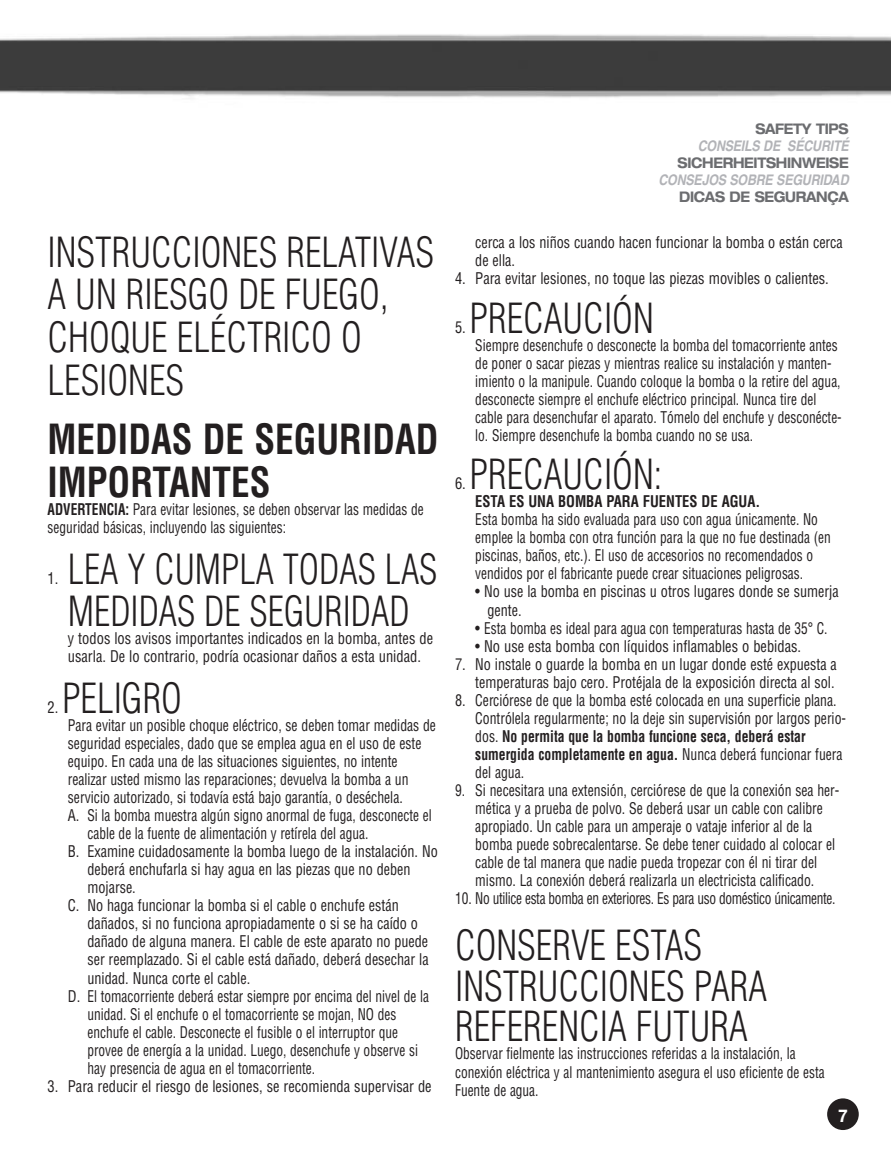
<style>
.page{position:relative;width:891px;height:1155px;background:#fff}
.page>*{position:absolute;margin:0;border:0;box-sizing:border-box;transform-origin:0 0}
.t1{font:300 condensed 40.5px/42.8px "Helvetica";color:#231f20;scale:.92 1}
.t2{font:300 condensed 40.5px/42.8px "Helvetica";color:#231f20;scale:.9 1}
.t3{font:700 condensed 40.5px/42.8px "Helvetica";color:#231f20;scale:.92 1}
.t4{font:700 17.55px "Helvetica Neue";color:#fff}
.t5{font:condensed 15.75px/18px "Helvetica";color:#231f20;scale:.85 1}
.t6{font:condensed 15.75px/18px "Helvetica";color:#231f20;scale:.92 1}
.t7{font:condensed 15.75px/18px "Helvetica";color:#231f20;scale:.9 1}
.t8{font:condensed 15.75px "Helvetica";color:#231f20;scale:.87 1}
.t9{font:condensed 15.75px "Helvetica";letter-spacing:-.025em;color:#231f20;scale:.85 1}
.t10{font:700 condensed 15.75px "Helvetica";color:#231f20;scale:.92 1}
.t11{font:700 expanded 14.62px "Helvetica Neue";letter-spacing:-.025em;color:#6c6d70;scale:.85 1}
.t12{font:italic 700 14.62px "Helvetica";letter-spacing:-.015em;color:#b2b3b7;scale:.85 1}
.s1{font-weight:700}
</style>
<div class="page">
<div style="left:827px;top:1098px;width:32px;height:31px;background:#231f20;border-radius:50%"></div>
<img style="left:0;top:34px;width:891px;height:64px">
<h1 class="t1" style="left:48px;top:231px;width:422px">INSTRUCCIONES RELATIVAS<br>A UN RIESGO DE FUEGO,<br>CHOQUE ELÉCTRICO O<br>LESIONES</h1>
<h1 class="t3" style="left:48px;top:418px;width:427px">MEDIDAS DE SEGURIDAD<br>IMPORTANTES</h1>
<p class="t5" style="left:48px;top:500px;width:444px"><span class="s1">ADVERTENCIA:</span> Para evitar lesiones, se deben observar las medidas de seguridad básicas, incluyendo las siguientes:</p>
<p class="t6" style="left:48px;top:569px;width:13px">1.</p>
<h1 class="t2" style="left:68px;top:548px;width:412px">LEA Y CUMPLA TODAS LAS<br>MEDIDAS DE SEGURIDAD</h1>
<p class="t6" style="left:68px;top:630px;width:399px">y todos los avisos importantes indicados en la bomba, antes de usarla. De lo contrario, podría ocasionar daños a esta unidad.</p>
<h1 class="t1" style="left:62px;top:678px;width:132px">PELIGRO</h1>
<p class="t8" style="left:68px;top:716px;width:425px">Para evitar un posible choque eléctrico, se deben tomar medidas de</p>
<p class="t8" style="left:68px;top:734px;width:408px">seguridad especiales, dado que se emplea agua en el uso de este</p>
<p class="t8" style="left:68px;top:752px;width:381px">equipo. En cada una de las situaciones siguientes, no intente</p>
<p class="t8" style="left:68px;top:770px;width:393px">realizar usted mismo las reparaciones; devuelva la bomba a un</p>
<p class="t8" style="left:68px;top:788px;width:387px">servicio autorizado, si todavía está bajo garantía, o deséchela.</p>
<p class="t6" style="left:68px;top:806px;width:397px">A. Si la bomba muestra algún signo anormal de fuga, desconecte el</p>
<p class="t5" style="left:87px;top:824px;width:332px">cable de la fuente de alimentación y retírela del agua.</p>
<p class="t6" style="left:68px;top:842px;width:404px">B. Examine cuidadosamente la bomba luego de la instalación. No</p>
<p class="t7" style="left:87px;top:860px;width:360px">deberá enchufarla si hay agua en las piezas que no deben</p>
<p class="t7" style="left:87px;top:878px;width:55px">mojarse.</p>
<p class="t6" style="left:68px;top:896px;width:361px">C. No haga funcionar la bomba si el cable o enchufe están</p>
<p class="t7" style="left:87px;top:914px;width:369px">dañados, si no funciona apropiadamente o si se ha caído o</p>
<p class="t7" style="left:87px;top:932px;width:380px">dañado de alguna manera. El cable de este aparato no puede</p>
<p class="t7" style="left:87px;top:950px;width:381px">ser reemplazado. Si el cable está dañado, deberá desechar la</p>
<p class="t7" style="left:87px;top:968px;width:182px">unidad. Nunca corte el cable.</p>
<p class="t6" style="left:68px;top:986px;width:394px">D. El tomacorriente deberá estar siempre por encima del nivel de la</p>
<p class="t5" style="left:87px;top:1004px;width:365px">unidad. Si el enchufe o el tomacorriente se mojan, NO des</p>
<p class="t5" style="left:87px;top:1022px;width:367px">enchufe el cable. Desconecte el fusible o el interruptor que</p>
<p class="t5" style="left:87px;top:1040px;width:390px">provee de energía a la unidad. Luego, desenchufe y observe si</p>
<p class="t5" style="left:87px;top:1058px;width:269px">hay presencia de agua en el tomacorriente.</p>
<p class="t6" style="left:48px;top:1076px;width:419px">3. Para reducir el riesgo de lesiones, se recomienda supervisar de</p>
<p class="t6" style="left:48px;top:698px;width:13px">2.</p>
<p class="t11" style="left:755px;top:124px;width:111px">SAFETY TIPS</p>
<p class="t12" style="left:698px;top:140px;width:179px">CONSEILS DE SÉCURITÉ</p>
<p class="t11" style="left:678px;top:157px;width:203px">SICHERHEITSHINWEISE</p>
<p class="t12" style="left:659px;top:174px;width:225px">CONSEJOS SOBRE SEGURIDAD</p>
<p class="t11" style="left:679px;top:191px;width:201px">DICAS DE SEGURANÇA</p>
<p class="t7" style="left:475px;top:233px;width:410px">cerca a los niños cuando hacen funcionar la bomba o están cerca de ella.</p>
<p class="t6" style="left:455px;top:269px;width:408px">4. Para evitar lesiones, no toque las piezas movibles o calientes.</p>
<p class="t6" style="left:455px;top:318px;width:13px">5.</p>
<h1 class="t1" style="left:469px;top:297px;width:202px">PRECAUCIÓN</h1>
<p class="t5" style="left:475px;top:336px;width:433px">Siempre desenchufe o desconecte la bomba del tomacorriente antes de poner o sacar piezas y mientras realice su instalación y manten&shy;imiento o la manipule. Cuando coloque la bomba o la retire del agua, desconecte siempre el enchufe eléctrico principal. Nunca tire del cable para desenchufar el aparato. Tómelo del enchufe y desconécte&shy;lo. Siempre desenchufe la bomba cuando no se usa.</p>
<h1 class="t1" style="left:469px;top:454px;width:211px">PRECAUCIÓN:</h1>
<p class="t10" style="left:475px;top:492px;width:311px">ESTA ES UNA BOMBA PARA FUENTES DE AGUA.</p>
<p class="t5" style="left:475px;top:511px;width:420px">Esta bomba ha sido evaluada para uso con agua únicamente. No emplee la bomba con otra función para la que no fue destinada (en piscinas, baños, etc.). El uso de accesorios no recomendados o vendidos por el fabricante puede crear situaciones peligrosas.</p>
<p class="t6" style="left:487px;top:583px;width:383px;text-indent:-12px">• No use la bomba en piscinas u otros lugares donde se sumerja gente.</p>
<p class="t6" style="left:475px;top:619px;width:384px">• Esta bomba es ideal para agua con temperaturas hasta de 35° C.</p>
<p class="t6" style="left:475px;top:637px;width:356px">• No use esta bomba con líquidos inflamables o bebidas.</p>
<p class="t6" style="left:455px;top:655px;width:417px;text-align:right">7. No instale o guarde la bomba en un lugar donde esté expuesta a temperaturas bajo cero. Protéjala de la exposición directa al sol.</p>
<p class="t7" style="left:475px;top:691px;width:413px;text-indent:-20px">8. Cerciórese de que la bomba esté colocada en una superficie plana.<br>Contrólela regularmente; no la deje sin supervisión por largos perio&shy;dos. <span class="s1">No permita que la bomba funcione seca, deberá estar sumergida completamente en agua.</span> Nunca deberá funcionar fuera del agua.</p>
<p class="t5" style="left:475px;top:781px;width:430px;text-indent:-20px">9. Si necesitara una extensión, cerciórese de que la conexión sea her&shy;mética y a prueba de polvo. Se deberá usar un cable con calibre apropiado. Un cable para un amperaje o vataje inferior al de la bomba puede sobrecalentarse. Se debe tener cuidado al colocar el cable de tal manera que nadie pueda tropezar con él ni tirar del mismo. La conexión deberá realizarla un electricista calificado.</p>
<p class="t9" style="left:455px;top:888px;width:449px">10. No utilice esta bomba en exteriores. Es para uso doméstico únicamente.</p>
<h1 class="t1" style="left:455px;top:926px;width:341px;line-height:40.5px">CONSERVE ESTAS<br>INSTRUCCIONES PARA<br>REFERENCIA FUTURA</h1>
<p class="t5" style="left:455px;top:1044px;width:437px">Observar fielmente las instrucciones referidas a la instalación, la conexión eléctrica y al mantenimiento asegura el uso eficiente de esta<br>Fuente de agua.</p>
<p class="t6" style="left:455px;top:475px;width:13px">6.</p>
<p class="t4" style="left:838px;top:1104px;width:11px">7</p>
</div>
